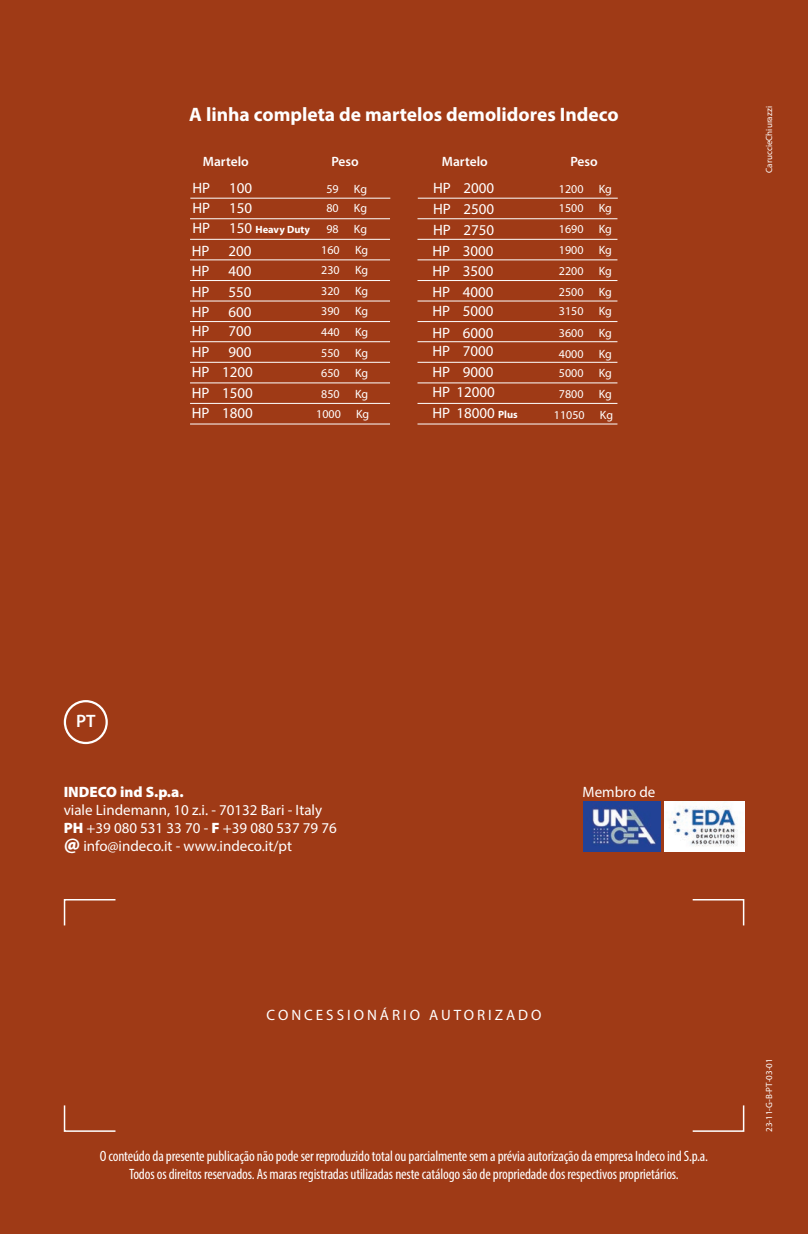
<style>
.page{position:relative;width:808px;height:1234px;background:#fff}
.page>*{position:absolute;margin:0;border:0;box-sizing:border-box;transform-origin:0 0}
.t1{font:700 19.5px "Myriad Pro";color:#fff}
.t2{font:600 18px "Myriad Pro";color:#fff}
.t3{font:15px "Myriad Pro";color:#fff}
.t4{font:condensed 15px "Myriad Pro";letter-spacing:-.01em;color:#fff}
.t5{font:15px "Myriad Pro";letter-spacing:.2em;color:#fff}
.t6{font:900 15px "Myriad Pro";color:#fff}
.t7{font:600 13.5px "Myriad Pro";color:#fff}
.t8{font:12px "Myriad Pro";color:#fff}
.t9{font:700 10.5px "Myriad Pro";color:#fff}
.t10{font:9px "Myriad Pro";color:#fff}
.s1{font-weight:400;font-size:15px}
.s2{font-weight:700;font-size:10.5px}
.s3{font-weight:900}
.s4{font-weight:900;font-size:21px}
</style>
<div class="page">
<div style="left:0;top:0;width:808px;height:1233px;background:#9f3a16"></div>
<hr style="left:417px;top:321px;width:200px;height:1px;background:#fff">
<hr style="left:418px;top:198px;width:200px;height:1px;background:#fff">
<hr style="left:417px;top:218px;width:200px;height:1px;background:#fff">
<hr style="left:417px;top:239px;width:200px;height:1px;background:#fff">
<hr style="left:417px;top:259px;width:200px;height:1px;background:#fff">
<hr style="left:417px;top:280px;width:200px;height:1px;background:#fff">
<hr style="left:417px;top:300px;width:200px;height:1px;background:#fff">
<hr style="left:417px;top:341px;width:200px;height:1px;background:#fff">
<hr style="left:417px;top:362px;width:200px;height:1px;background:#fff">
<hr style="left:417px;top:382px;width:200px;height:1px;background:#fff">
<hr style="left:417px;top:403px;width:200px;height:1px;background:#fff">
<hr style="left:417px;top:423px;width:200px;height:1px;background:#fff">
<hr style="left:190px;top:321px;width:200px;height:1px;background:#fff">
<hr style="left:190px;top:198px;width:200px;height:1px;background:#fff">
<hr style="left:190px;top:218px;width:200px;height:1px;background:#fff">
<hr style="left:190px;top:239px;width:200px;height:1px;background:#fff">
<hr style="left:190px;top:259px;width:200px;height:1px;background:#fff">
<hr style="left:190px;top:280px;width:200px;height:1px;background:#fff">
<hr style="left:190px;top:300px;width:200px;height:1px;background:#fff">
<hr style="left:190px;top:341px;width:200px;height:1px;background:#fff">
<hr style="left:190px;top:362px;width:200px;height:1px;background:#fff">
<hr style="left:190px;top:382px;width:200px;height:1px;background:#fff">
<hr style="left:190px;top:403px;width:200px;height:1px;background:#fff">
<hr style="left:190px;top:423px;width:200px;height:1px;background:#fff">
<svg style="left:63px;top:899px;width:682px;height:233px"></svg>
<div style="left:64px;top:700px;width:44px;height:44px;border:2px solid #fff;border-radius:50%"></div>
<img style="left:665px;top:801px;width:79px;height:49px">
<img style="left:583px;top:801px;width:77px;height:49px">
<p class="t1" style="left:189px;top:102px;width:431px">A linha completa de martelos demolidores Indeco</p>
<p class="t7" style="left:203px;top:153px;width:47px">Martelo</p>
<p class="t7" style="left:331px;top:153px;width:29px">Peso</p>
<p class="t7" style="left:442px;top:153px;width:47px">Martelo</p>
<p class="t7" style="left:570px;top:153px;width:29px">Peso</p>
<p class="t3" style="left:192px;top:198px;width:19px">HP</p>
<p class="t3" style="left:229px;top:198px;width:25px">150</p>
<p class="t3" style="left:192px;top:179px;width:19px">HP</p>
<p class="t3" style="left:229px;top:179px;width:25px">100</p>
<p class="t3" style="left:433px;top:179px;width:63px">HP 2000</p>
<p class="t3" style="left:433px;top:199px;width:63px">HP 2500</p>
<p class="t3" style="left:433px;top:220px;width:63px">HP 2750</p>
<p class="t3" style="left:432px;top:241px;width:63px">HP 3000</p>
<p class="t3" style="left:432px;top:262px;width:63px">HP 3500</p>
<p class="t3" style="left:432px;top:282px;width:63px">HP 4000</p>
<p class="t3" style="left:432px;top:323px;width:63px">HP 6000</p>
<p class="t8" style="left:326px;top:181px;width:14px">59</p>
<p class="t8" style="left:354px;top:181px;width:15px">Kg</p>
<p class="t8" style="left:326px;top:221px;width:14px">98</p>
<p class="t8" style="left:354px;top:221px;width:15px">Kg</p>
<p class="t8" style="left:321px;top:242px;width:20px">160</p>
<p class="t8" style="left:355px;top:242px;width:15px">Kg</p>
<p class="t8" style="left:321px;top:262px;width:20px">230</p>
<p class="t8" style="left:355px;top:262px;width:15px">Kg</p>
<p class="t8" style="left:321px;top:283px;width:20px">320</p>
<p class="t8" style="left:355px;top:283px;width:15px">Kg</p>
<p class="t8" style="left:321px;top:304px;width:20px">390</p>
<p class="t8" style="left:355px;top:304px;width:15px">Kg</p>
<p class="t8" style="left:321px;top:325px;width:20px">440</p>
<p class="t8" style="left:355px;top:325px;width:15px">Kg</p>
<p class="t8" style="left:321px;top:345px;width:20px">550</p>
<p class="t8" style="left:355px;top:345px;width:15px">Kg</p>
<p class="t8" style="left:321px;top:365px;width:20px">650</p>
<p class="t8" style="left:355px;top:365px;width:15px">Kg</p>
<p class="t8" style="left:321px;top:386px;width:20px">850</p>
<p class="t8" style="left:355px;top:386px;width:15px">Kg</p>
<p class="t8" style="left:316px;top:407px;width:26px">1000</p>
<p class="t8" style="left:356px;top:407px;width:15px">Kg</p>
<p class="t8" style="left:559px;top:181px;width:26px">1200</p>
<p class="t8" style="left:599px;top:181px;width:15px">Kg</p>
<p class="t8" style="left:559px;top:201px;width:26px">1500</p>
<p class="t8" style="left:599px;top:201px;width:15px">Kg</p>
<p class="t8" style="left:559px;top:221px;width:26px">1690</p>
<p class="t8" style="left:599px;top:221px;width:15px">Kg</p>
<p class="t8" style="left:559px;top:242px;width:26px">1900</p>
<p class="t8" style="left:599px;top:242px;width:15px">Kg</p>
<p class="t8" style="left:559px;top:263px;width:26px">2200</p>
<p class="t8" style="left:599px;top:263px;width:15px">Kg</p>
<p class="t8" style="left:559px;top:284px;width:26px">2500</p>
<p class="t8" style="left:599px;top:284px;width:15px">Kg</p>
<p class="t8" style="left:559px;top:325px;width:26px">3600</p>
<p class="t8" style="left:599px;top:325px;width:15px">Kg</p>
<p class="t8" style="left:326px;top:201px;width:14px">80</p>
<p class="t8" style="left:354px;top:201px;width:15px">Kg</p>
<p class="t3" style="left:192px;top:219px;width:19px">HP</p>
<p class="t9" style="left:229px;top:223px;width:82px"><span class="s1">150</span> Heavy Duty</p>
<p class="t3" style="left:192px;top:242px;width:19px">HP</p>
<p class="t3" style="left:229px;top:242px;width:25px">200</p>
<p class="t3" style="left:192px;top:262px;width:19px">HP</p>
<p class="t3" style="left:229px;top:262px;width:25px">400</p>
<p class="t3" style="left:192px;top:282px;width:19px">HP</p>
<p class="t3" style="left:229px;top:282px;width:25px">550</p>
<p class="t3" style="left:192px;top:303px;width:19px">HP</p>
<p class="t3" style="left:229px;top:303px;width:25px">600</p>
<p class="t3" style="left:192px;top:322px;width:19px">HP</p>
<p class="t3" style="left:229px;top:322px;width:25px">700</p>
<p class="t3" style="left:192px;top:342px;width:19px">HP</p>
<p class="t3" style="left:229px;top:342px;width:25px">900</p>
<p class="t3" style="left:192px;top:363px;width:63px">HP 1200</p>
<p class="t3" style="left:192px;top:383px;width:63px">HP 1500</p>
<p class="t3" style="left:192px;top:404px;width:63px">HP 1800</p>
<p class="t3" style="left:432px;top:302px;width:63px">HP 5000</p>
<p class="t3" style="left:432px;top:342px;width:63px">HP 7000</p>
<p class="t3" style="left:432px;top:362px;width:63px">HP 9000</p>
<p class="t3" style="left:432px;top:383px;width:64px">HP 12000</p>
<p class="t8" style="left:559px;top:304px;width:26px">3150</p>
<p class="t8" style="left:599px;top:304px;width:15px">Kg</p>
<p class="t8" style="left:559px;top:346px;width:26px">4000</p>
<p class="t8" style="left:599px;top:346px;width:15px">Kg</p>
<p class="t8" style="left:559px;top:366px;width:26px">5000</p>
<p class="t8" style="left:599px;top:366px;width:15px">Kg</p>
<p class="t8" style="left:559px;top:387px;width:26px">7800</p>
<p class="t8" style="left:599px;top:387px;width:15px">Kg</p>
<p class="t8" style="left:554px;top:407px;width:32px">11050</p>
<p class="t8" style="left:600px;top:407px;width:15px">Kg</p>
<p class="t3" style="left:432px;top:403px;width:87px">HP 18000 <span class="s2">Plus</span></p>
<p class="t10" style="left:764px;top:173px;width:68px;rotate:-90deg">CaruccieChiurazzi</p>
<p class="t2" style="left:76px;top:709px;width:21px">PT</p>
<p class="t6" style="left:64px;top:781px;width:121px">INDECO ind S.p.a.</p>
<p class="t3" style="left:64px;top:800px;width:260px">viale Lindemann, 10 z.i. - 70132 Bari - Italy</p>
<p class="t3" style="left:64px;top:818px;width:275px"><span class="s3">PH</span> +39 080 531 33 70 - <span class="s3">F</span> +39 080 537 79 76</p>
<p class="t3" style="left:64px;top:836px;width:230px"><span class="s4">@</span> info@indeco.it - www.indeco.it/pt</p>
<p class="t3" style="left:583px;top:782px;width:74px">Membro de</p>
<p class="t5" style="left:267px;top:1005px;width:276px">CONCESSIONÁRIO AUTORIZADO</p>
<p class="t4" style="left:100px;top:1146px;width:610px">O conteúdo da presente publicação não pode ser reproduzido total ou parcialmente sem a prévia autorização da empresa Indeco ind S.p.a.</p>
<p class="t4" style="left:129px;top:1164px;width:551px">Todos os direitos reservados. As maras registradas utilizadas neste catálogo são de propriedade dos respectivos proprietários.</p>
<p class="t10" style="left:764px;top:1131px;width:75px;rotate:-90deg">23-11-G-B-PT-03-01</p>
</div>
